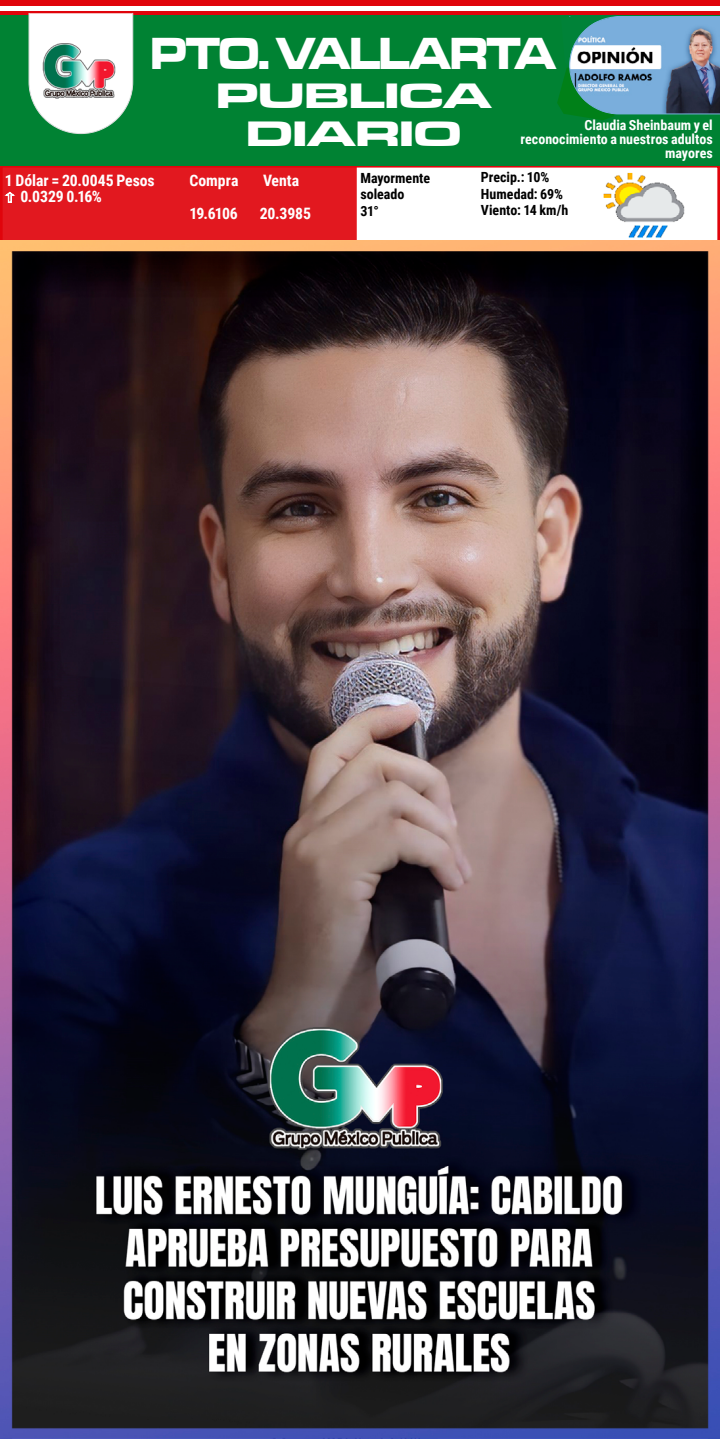
<style>
.page{position:relative;width:720px;height:1439px;background:#fff}
.page>*{position:absolute;margin:0;border:0;box-sizing:border-box;transform-origin:0 0}
.t1{font:46.38px "Microgramma D Bold Exte";letter-spacing:-.02em;color:#fff;scale:.9 1}
.t2{font:36.49px/37.5px "Microgramma D Bold Exte";color:#fff;text-align:center;scale:1.33 1}
.t3{font:700 15.75px/16.6px "Roboto Condensed";letter-spacing:-.005em;color:#fff}
.t4{font:700 14px/14px "Roboto Condensed";color:#fff;text-align:right}
.t5{font:700 14px/16.6px "Roboto Condensed";color:#000}
</style>
<div class="page">
<div style="left:0;top:165px;width:719px;height:79px;border:3px solid #e0040b"></div>
<div style="left:0;top:165px;width:356px;height:76px;background:#e2181f;border:3px solid #e0040b"></div>
<div style="left:0;top:14px;width:719px;height:151px;background:#008233"></div>
<hr style="left:0;top:11px;width:719px;height:3px;background:#e0040b">
<div style="left:0;top:0;width:719px;height:6px;background:#e0040b"></div>
<svg style="left:29px;top:13px;width:104px;height:121px;background:#c9d7ce"></svg>
<img style="left:596px;top:168px;width:93px;height:70px">
<svg style="left:557px;top:16px;width:162px;height:104px;background:#64949d"></svg>
<img style="left:0;top:240px;width:719px;height:1199px">
<h1 class="t1" style="left:150px;top:22px;width:452px">PTO. VALLARTA</h1>
<h2 class="t2" style="left:216px;top:76px;width:208px">PUBLICA<br>DIARIO</h2>
<p class="t5" style="left:360px;top:169px;width:71px">Mayormente soleado<br>31°</p>
<p class="t5" style="left:480px;top:168px;width:89px">Precip.: 10%<br>Humedad: 69%<br>Viento: 14 km/h</p>
<p class="t4" style="left:520px;top:118px;width:194px">Claudia Sheinbaum y el reconocimiento a nuestros adultos mayores</p>
<p class="t3" style="left:5px;top:171px;width:151px">1 Dólar = 20.0045 Pesos ⇧ 0.0329 0.16%</p>
<p class="t3" style="left:189px;top:171px;width:51px">Compra</p>
<p class="t3" style="left:263px;top:171px;width:38px">Venta</p>
<p class="t3" style="left:189px;top:204px;width:50px">19.6106</p>
<p class="t3" style="left:259px;top:204px;width:53px">20.3985</p>
</div>
